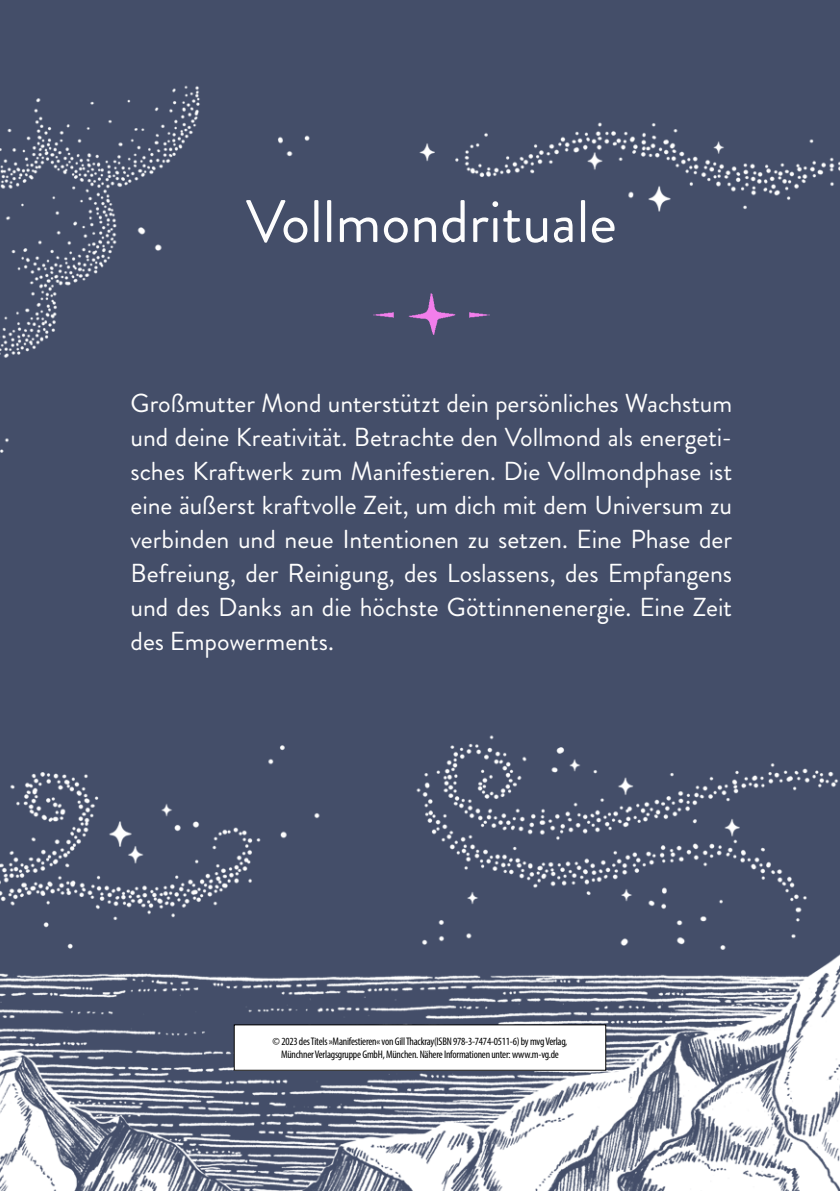
<style>
.page{position:relative;width:840px;height:1191px;background:#fff}
.page>*{position:absolute;margin:0;border:0;box-sizing:border-box;transform-origin:0 0}
.A_ChapterHeading_Whi{font:60px "Brandon Grotesque";color:#fdfdfd}
.B_Body_Left_White{font:26px/34px "Brandon Grotesque";letter-spacing:-.005em;color:#fdfdfd;text-align:justify}
.t1{font:condensed 11px/13.2px "Myriad Pro";letter-spacing:-.02em;color:#000;text-align:center}
</style>
<div class="page">
<div style="left:0;top:0;width:839px;height:153px;background:#444e69"></div>
<img style="left:0;top:85px;width:839px;height:1106px">
<img style="left:372px;top:294px;width:118px;height:40px">
<div style="left:234px;top:1025px;width:371px;height:45px;background:#fff"></div>
<div style="left:233px;top:1024px;width:373px;height:46px;border:1px solid #000"></div>
<p class="A_ChapterHeading_Whi" style="left:246px;top:180px;width:372px">Vollmondrituale</p>
<p class="B_Body_Left_White" style="left:130px;top:386px;width:603px">Großmutter Mond unterstützt dein persönliches Wachstum und deine Kreativität. Betrachte den Vollmond als energeti&shy;sches Kraftwerk zum Manifestieren. Die Vollmondphase ist eine äußerst kraftvolle Zeit, um dich mit dem Universum zu verbinden und neue Intentionen zu setzen. Eine Phase der Befreiung, der Reinigung, des Loslassens, des Empfangens und des Danks an die höchste Göttinnenenergie. Eine Zeit des Empowerments.</p>
<p class="t1" style="left:272px;top:1034px;width:296px">© 2023 des Titels »Manifestieren« von Gill Thackray(ISBN 978-3-7474-0511-6) by mvg Verlag,<br>Münchner Verlagsgruppe GmbH, München. Nähere Informationen unter: www.m-vg.de</p>
</div>
